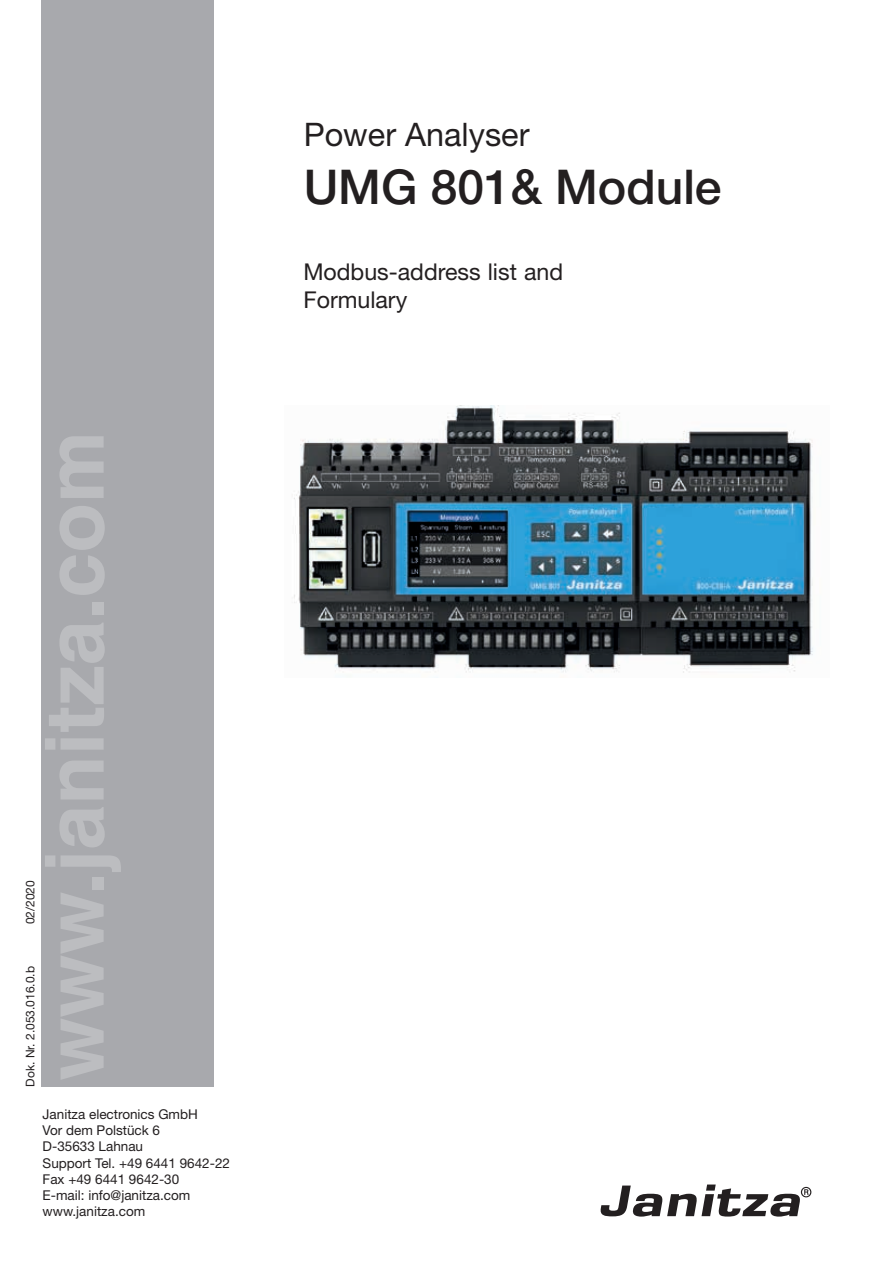
<style>
.page{position:relative;width:893px;height:1263px;background:#fff}
.page>*{position:absolute;margin:0;border:0;box-sizing:border-box;transform-origin:0 0}
.t1{font:500 48px "Helvetica Neue LT";color:#231f20}
.t2{font:32.4px "Helvetica Neue LT";color:#231f20}
.t3{font:23.1px/27.8px "Helvetica Neue LT";color:#231f20}
.t4{font:13.5px/16.2px "Helvetica Neue LT";color:#231f20}
.t5{font:12px "Helvetica Neue LT";color:#231f20}
</style>
<div class="page">
<div style="left:41px;top:0;width:173px;height:1086px;background:#a8a9ad"></div>
<svg style="left:600px;top:1184px;width:211px;height:32px"></svg>
<img style="left:294px;top:405px;width:519px;height:268px">
<h2 class="t2" style="left:304px;top:115px;width:227px">Power Analyser</h2>
<h1 class="t1" style="left:304px;top:158px;width:419px">UMG 801&amp; Module</h1>
<h3 class="t3" style="left:303px;top:258px;width:261px">Modbus-address list and<br>Formulary</h3>
<p class="t5" style="left:23px;top:924px;width:46px;rotate:-90deg">02/2020</p>
<p class="t5" style="left:23px;top:1086px;width:122px;rotate:-90deg">Dok. Nr. 2.053.016.0.b</p>
<p class="t4" style="left:43px;top:1106px;width:189px">Janitza electronics GmbH<br>Vor dem Polstück 6<br>D-35633 Lahnau<br>Support Tel. +49 6441 9642-22<br>Fax +49 6441 9642-30<br>E-mail: info@janitza.com www.janitza.com</p>
</div>
